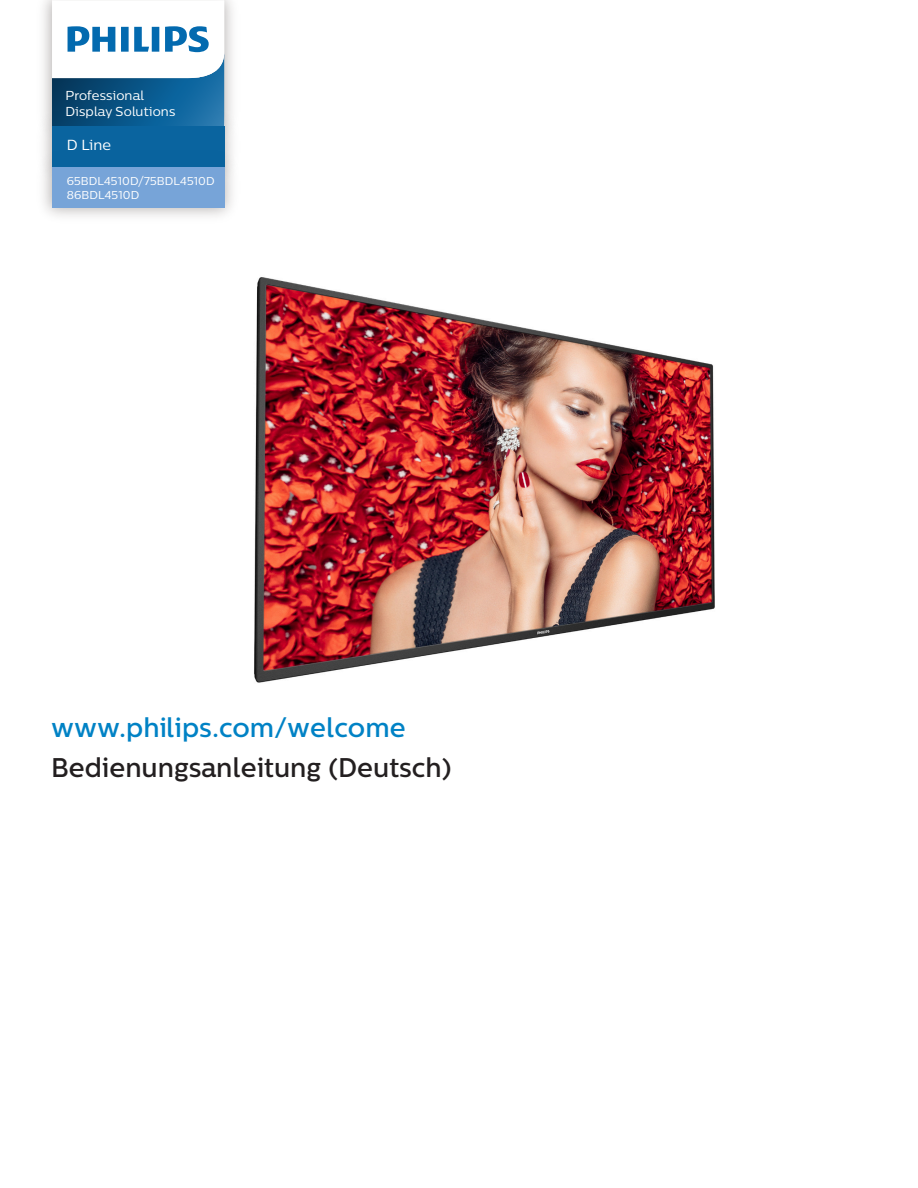
<style>
.page{position:relative;width:918px;height:1188px;background:#fff}
.page>*{position:absolute;margin:0;border:0;box-sizing:border-box;transform-origin:0 0}
.t1{font:500 27px "Centrale Sans";color:#231f20}
.t2{font:500 27px "Centrale Sans";color:#0082c5}
.t3{font:14.55px "Centrale Sans";color:#fff}
.t4{font:12.9px/15.6px "Centrale Sans";letter-spacing:.01em;color:#fff}
.t5{font:11.4px/13.6px "Centrale Sans";letter-spacing:.015em;color:#fff}
</style>
<div class="page">
<img style="left:254px;top:277px;width:461px;height:406px">
<img style="left:43px;top:0;width:190px;height:105px">
<svg style="left:52px;top:0;width:172px;height:105px"></svg>
<img style="left:43px;top:105px;width:190px;height:41px">
<div style="left:52px;top:126px;width:172px;height:41px;background:#0a649f"></div>
<img style="left:43px;top:146px;width:190px;height:71px">
<div style="left:52px;top:167px;width:172px;height:40px;background:#77a4d8"></div>
<p class="t4" style="left:66px;top:88px;width:111px">Professional<br>Display Solutions</p>
<p class="t3" style="left:67px;top:136px;width:46px">D Line</p>
<p class="t5" style="left:67px;top:174px;width:149px">65BDL4510D/75BDL4510D<br>86BDL4510D</p>
<h1 class="t2" style="left:51px;top:712px;width:356px">www.philips.com/welcome</h1>
<p class="t1" style="left:51px;top:752px;width:402px">Bedienungsanleitung (Deutsch)</p>
</div>
